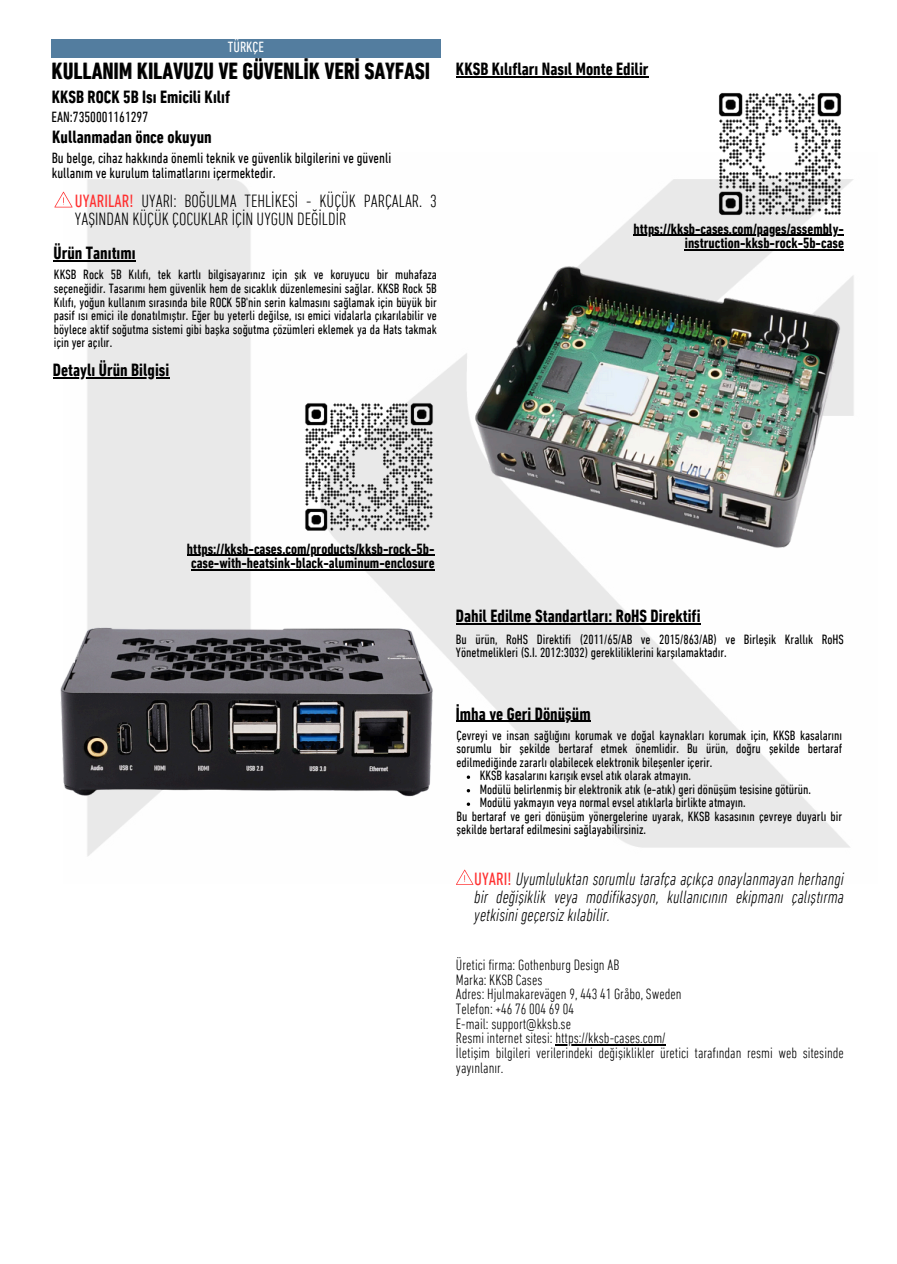
<style>
.page{position:relative;width:897px;height:1264px;background:#fff}
.page>*{position:absolute;margin:0;border:0;box-sizing:border-box;transform-origin:0 0}
.t1{font:700 condensed 23.7px "DIN Next LT Pro";color:#000}
.t2{font:700 condensed 18px "DIN Next LT Pro";color:#000}
.t3{font:italic 300 condensed 18px/18px "DIN Next LT Pro";color:#000;text-align:justify}
.t4{font:300 condensed 18px/18px "DIN Next LT Pro";color:#000}
.t5{font:300 condensed 15.15px "DIN Next LT Pro";color:#000}
.t6{font:700 condensed 15px/14.7px "DIN Next LT Pro";color:#000;text-align:right}
.t7{font:condensed 15px/14.7px "DIN Next LT Pro";color:#000}
.t8{font:condensed 15px "DIN Next LT Pro";color:#fff}
.t9{font:condensed 13.65px/13.5px "DIN Next LT Pro";color:#000;text-align:justify}
.s1{font-weight:400;color:#ff3131}
.s2{font-weight:400;font-style:normal;color:#ff3131}
</style>
<div class="page">
<div style="left:52px;top:39px;width:389px;height:18px;background:#537d9f"></div>
<img style="left:63px;top:179px;width:791px;height:677px">
<hr style="left:456px;top:76px;width:192px;height:1px;background:#000">
<hr style="left:633px;top:235px;width:211px;height:1px;background:#000">
<hr style="left:685px;top:249px;width:159px;height:1px;background:#000">
<img style="left:715px;top:93px;width:129px;height:123px">
<img style="left:470px;top:263px;width:373px;height:289px">
<img style="left:60px;top:621px;width:375px;height:178px">
<img style="left:301px;top:401px;width:134px;height:129px">
<hr style="left:187px;top:555px;width:247px;height:1px;background:#000">
<hr style="left:191px;top:569px;width:243px;height:1px;background:#000">
<hr style="left:53px;top:377px;width:116px;height:1px;background:#000">
<svg style="left:456px;top:869px;width:17px;height:15px"></svg>
<hr style="left:456px;top:720px;width:134px;height:2px;background:#000">
<svg style="left:467px;top:775px;width:3px;height:4px"></svg>
<svg style="left:467px;top:802px;width:3px;height:4px"></svg>
<hr style="left:555px;top:1044px;width:110px;height:1px;background:#000">
<hr style="left:456px;top:623px;width:244px;height:1px;background:#000">
<svg style="left:54px;top:192px;width:18px;height:15px"></svg>
<hr style="left:54px;top:260px;width:82px;height:2px;background:#000">
<h3 class="t8" style="left:228px;top:41px;width:37px">TÜRKÇE</h3>
<p class="t1" style="left:52px;top:61px;width:380px">KULLANIM KILAVUZU VE GÜVENLİK VERİ SAYFASI</p>
<p class="t2" style="left:52px;top:90px;width:180px">KKSB ROCK 5B Isı Emicili Kılıf</p>
<p class="t7" style="left:52px;top:110px;width:98px">EAN:7350001161297</p>
<p class="t2" style="left:52px;top:129px;width:161px">Kullanmadan önce okuyun</p>
<p class="t7" style="left:52px;top:152px;width:341px">Bu belge, cihaz hakkında önemli teknik ve güvenlik bilgilerini ve güvenli kullanım ve kurulum talimatlarını içermektedir.</p>
<p class="t4" style="left:75px;top:193px;width:363px"><span class="s1">UYARILAR!</span> UYARI: BOĞULMA TEHLİKESİ - KÜÇÜK PARÇALAR. 3<br>YAŞINDAN KÜÇÜK ÇOCUKLAR İÇİN UYGUN DEĞİLDİR</p>
<p class="t2" style="left:54px;top:246px;width:84px">Ürün Tanıtımı</p>
<h3 class="t9" style="left:54px;top:269px;width:384px">KKSB Rock 5B Kılıfı, tek kartlı bilgisayarınız için şık ve koruyucu bir muhafaza seçeneğidir. Tasarımı hem güvenlik hem de sıcaklık düzenlemesini sağlar. KKSB Rock 5B Kılıfı, yoğun kullanım sırasında bile ROCK 5B'nin serin kalmasını sağlamak için büyük bir pasif ısı emici ile donatılmıştır. Eğer bu yeterli değilse, ısı emici vidalarla çıkarılabilir ve böylece aktif soğutma sistemi gibi başka soğutma çözümleri eklemek ya da Hats takmak için yer açılır.</h3>
<p class="t2" style="left:53px;top:362px;width:118px">Detaylı Ürün Bilgisi</p>
<p class="t2" style="left:456px;top:61px;width:194px">KKSB Kılıfları Nasıl Monte Edilir</p>
<h1 class="t6" style="left:633px;top:222px;width:212px">https://kksb-cases.com/pages/assembly&shy;instruction-kksb-rock-5b-case</h1>
<h5 class="t6" style="left:187px;top:542px;width:249px;text-align:left">https://kksb-cases.com/products/kksb-rock-5b&shy;case-with-heatsink-black-aluminum-enclosure</h5>
<p class="t2" style="left:456px;top:608px;width:246px">Dahil Edilme Standartları: RoHS Direktifi</p>
<h4 class="t9" style="left:456px;top:633px;width:389px">Bu ürün, RoHS Direktifi (2011/65/AB ve 2015/863/AB) ve Birleşik Krallık RoHS<br>Yönetmelikleri (S.I. 2012:3032) gerekliliklerini karşılamaktadır.</h4>
<h3 class="t2" style="left:456px;top:706px;width:136px">İmha ve Geri Dönüşüm</h3>
<p class="t9" style="left:456px;top:729px;width:387px">Çevreyi ve insan sağlığını korumak ve doğal kaynakları korumak için, KKSB kasalarını sorumlu bir şekilde bertaraf etmek önemlidir. Bu ürün, doğru şekilde bertaraf edilmediğinde zararlı olabilecek elektronik bileşenler içerir.</p>
<h3 class="t9" style="left:480px;top:769px;width:213px">KKSB kasalarını karışık evsel atık olarak atmayın.</h3>
<p class="t9" style="left:480px;top:783px;width:333px">Modülü belirlenmiş bir elektronik atık (e-atık) geri dönüşüm tesisine götürün.</p>
<p class="t9" style="left:480px;top:796px;width:267px">Modülü yakmayın veya normal evsel atıklarla birlikte atmayın.</p>
<p class="t9" style="left:456px;top:810px;width:387px">Bu bertaraf ve geri dönüşüm yönergelerine uyarak, KKSB kasasının çevreye duyarlı bir şekilde bertaraf edilmesini sağlayabilirsiniz.</p>
<h6 class="t3" style="left:474px;top:871px;width:371px"><span class="s2">UYARI!</span> Uyumluluktan sorumlu tarafça açıkça onaylanmayan herhangi bir değişiklik veya modifikasyon, kullanıcının ekipmanı çalıştırma yetkisini geçersiz kılabilir.</h6>
<p class="t5" style="left:456px;top:958px;width:165px">Üretici firma: Gothenburg Design AB</p>
<p class="t5" style="left:456px;top:973px;width:88px">Marka: KKSB Cases</p>
<p class="t5" style="left:456px;top:988px;width:227px">Adres: Hjulmakarevägen 9, 443 41 Gråbo, Sweden</p>
<h2 class="t5" style="left:456px;top:1002px;width:120px">Telefon: +46 76 004 69 04</h2>
<h3 class="t5" style="left:456px;top:1017px;width:117px">E-mail: support@kksb.se</h3>
<p class="t5" style="left:456px;top:1032px;width:211px">Resmi internet sitesi: https://kksb-cases.com/</p>
<h3 class="t5" style="left:456px;top:1046px;width:389px">İletişim bilgileri verilerindeki değişiklikler üretici tarafından resmi web sitesinde</h3>
<p class="t5" style="left:456px;top:1061px;width:49px">yayınlanır.</p>
</div>
